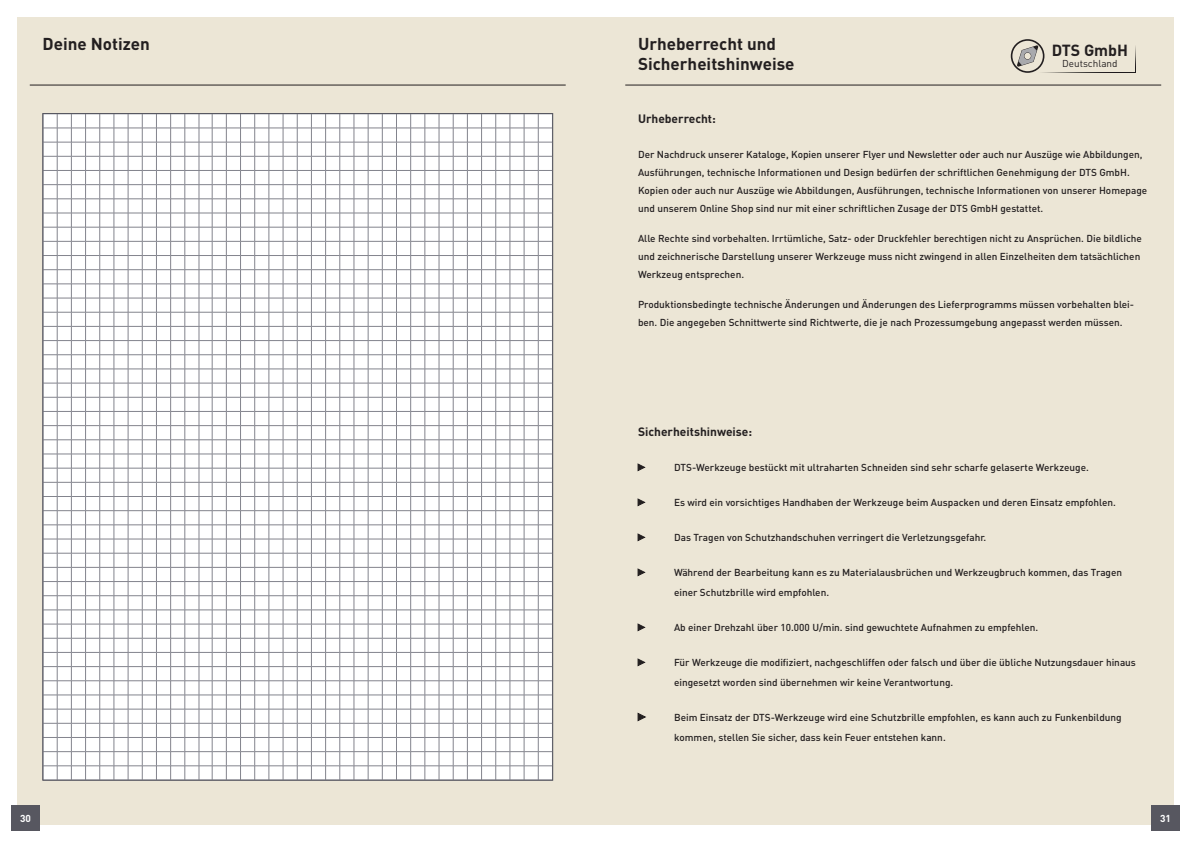
<style>
.page{position:relative;width:1191px;height:842px;background:#fff}
.page>*{position:absolute;margin:0;border:0;box-sizing:border-box;transform-origin:0 0}
.t1{font:700 17px/20.4px "DIN Pro";color:#231f20}
.t2{font:700 15.9px "DIN Pro";color:#231f20}
.t3{font:700 12px "DIN Pro";color:#231f20}
.t4{font:500 10px/18px "DIN Pro";color:#231f20}
.t5{font:700 10px "DIN Pro";color:#fff}
.t6{font:9.9px "DIN Pro";color:#231f20}
</style>
<div class="page">
<div style="left:17px;top:17px;width:1157px;height:808px;background:#ece6d6"></div>
<div style="left:1151px;top:805px;width:28px;height:26px;background:#575760"></div>
<div style="left:11px;top:805px;width:29px;height:26px;background:#575760"></div>
<svg style="left:1044px;top:72px;width:91px;height:1px"></svg>
<svg style="left:1135px;top:46px;width:1px;height:26px"></svg>
<svg style="left:1010px;top:39px;width:34px;height:34px"></svg>
<hr style="left:30px;top:85px;width:536px;height:1px;background:#231f20">
<hr style="left:625px;top:85px;width:536px;height:1px;background:#231f20">
<svg style="left:43px;top:115px;width:510px;height:666px;background:#ececee"></svg>
<svg style="left:638px;top:464px;width:6px;height:7px"></svg>
<svg style="left:638px;top:499px;width:6px;height:7px"></svg>
<svg style="left:638px;top:534px;width:6px;height:7px"></svg>
<svg style="left:638px;top:569px;width:6px;height:7px"></svg>
<svg style="left:638px;top:624px;width:6px;height:7px"></svg>
<svg style="left:638px;top:659px;width:6px;height:7px"></svg>
<svg style="left:638px;top:713px;width:7px;height:8px"></svg>
<h1 class="t1" style="left:43px;top:33px;width:109px">Deine Notizen</h1>
<h1 class="t1" style="left:638px;top:33px;width:158px">Urheberrecht und<br>Sicherheitshinweise</h1>
<h2 class="t2" style="left:1051px;top:40px;width:78px">DTS GmbH</h2>
<p class="t6" style="left:1062px;top:57px;width:57px">Deutschland</p>
<p class="t3" style="left:638px;top:110px;width:79px">Urheberrecht:</p>
<p class="t4" style="left:638px;top:145px;width:510px">Der Nachdruck unserer Kataloge, Kopien unserer Flyer und Newsletter oder auch nur Auszüge wie Abbildungen, Ausführungen, technische Informationen und Design bedürfen der schriftlichen Genehmigung der DTS GmbH.<br>Kopien oder auch nur Auszüge wie Abbildungen, Ausführungen, technische Informationen von unserer Homepage und unserem Online Shop sind nur mit einer schriftlichen Zusage der DTS GmbH gestattet.</p>
<p class="t4" style="left:638px;top:229px;width:505px">Alle Rechte sind vorbehalten. Irrtümliche, Satz- oder Druckfehler berechtigen nicht zu Ansprüchen. Die bildliche und zeichnerische Darstellung unserer Werkzeuge muss nicht zwingend in allen Einzelheiten dem tatsächlichen<br>Werkzeug entsprechen.</p>
<p class="t4" style="left:638px;top:295px;width:497px">Produktionsbedingte technische Änderungen und Änderungen des Lieferprogramms müssen vorbehalten blei&shy;ben. Die angegeben Schnittwerte sind Richtwerte, die je nach Prozessumgebung angepasst werden müssen.</p>
<p class="t3" style="left:638px;top:423px;width:116px">Sicherheitshinweise:</p>
<p class="t4" style="left:674px;top:458px;width:416px">DTS-Werkzeuge bestückt mit ultraharten Schneiden sind sehr scharfe gelaserte Werkzeuge.</p>
<p class="t4" style="left:674px;top:493px;width:443px">Es wird ein vorsichtiges Handhaben der Werkzeuge beim Auspacken und deren Einsatz empfohlen.</p>
<p class="t4" style="left:674px;top:528px;width:314px">Das Tragen von Schutzhandschuhen verringert die Verletzungsgefahr.</p>
<p class="t4" style="left:674px;top:562px;width:449px;line-height:20px">Während der Bearbeitung kann es zu Materialausbrüchen und Werkzeugbruch kommen, das Tragen einer Schutzbrille wird empfohlen.</p>
<p class="t4" style="left:674px;top:618px;width:366px">Ab einer Drehzahl über 10.000 U/min. sind gewuchtete Aufnahmen zu empfehlen.</p>
<p class="t4" style="left:674px;top:652px;width:463px;line-height:20px">Für Werkzeuge die modifiziert, nachgeschliffen oder falsch und über die übliche Nutzungsdauer hinaus eingesetzt worden sind übernehmen wir keine Verantwortung.</p>
<p class="t4" style="left:674px;top:707px;width:449px;line-height:20px">Beim Einsatz der DTS-Werkzeuge wird eine Schutzbrille empfohlen, es kann auch zu Funkenbildung kommen, stellen Sie sicher, dass kein Feuer entstehen kann.</p>
<p class="t5" style="left:20px;top:811px;width:12px">30</p>
<p class="t5" style="left:1160px;top:811px;width:12px">31</p>
</div>
